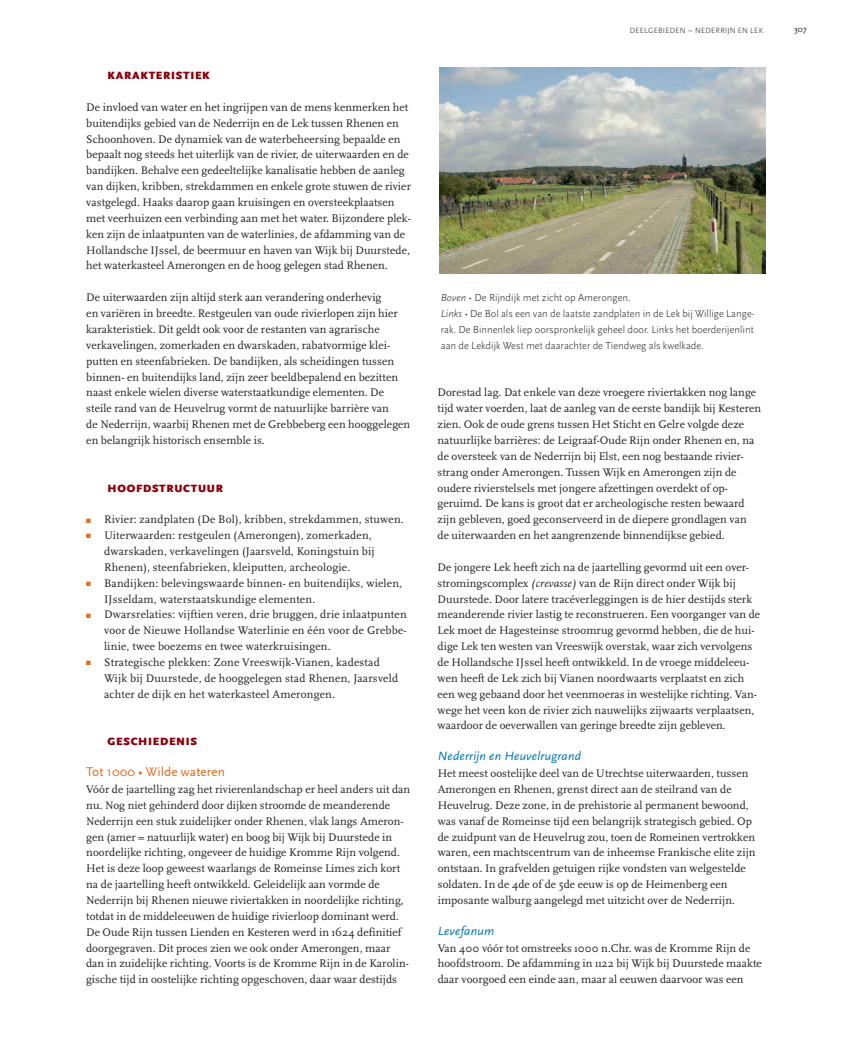
<style>
.page{position:relative;width:852px;height:1055px;background:#fff}
.page>*{position:absolute;margin:0;border:0;box-sizing:border-box;transform-origin:0 0}
.t1{font:13.25px "Scala Sans";letter-spacing:.01em;color:#e4691d}
.t2{font:italic 12.5px "Scala Sans";letter-spacing:.02em;color:#0075a9}
.t3{font:11.5px/15.9px "Scala";letter-spacing:.005em;color:#231f20}
.t4{font:900 11px "Scala Sans";letter-spacing:.065em;color:#8b010b}
.t5{font:300 10.62px/15.9px "Scala Sans";color:#231f20}
.t6{font:8.75px "Scala Sans";color:#231f20}
.t7{font:300 7.88px "Scala Sans";letter-spacing:.03em;color:#231f20}
.s1{color:#e4691d}
.s2{font-size:8.75px}
.s3{font-style:italic}
</style>
<div class="page">
<img style="left:439px;top:68px;width:326px;height:205px">
<p class="t4" style="left:108px;top:70px;width:104px">KARAKTERISTIEK</p>
<p class="t3" style="left:86px;top:100px;width:326px">De invloed van water en het ingrijpen van de mens kenmerken het buitendijks gebied van de Nederrijn en de Lek tussen Rhenen en Schoonhoven. De dynamiek van de waterbeheersing bepaalde en bepaalt nog steeds het uiterlijk van de rivier, de uiterwaarden en de bandijken. Behalve een gedeeltelijke kanalisatie hebben de aanleg van dijken, kribben, strekdammen en enkele grote stuwen de rivier vastgelegd. Haaks daarop gaan kruisingen en oversteekplaatsen met veerhuizen een verbinding aan met het water. Bijzondere plek&shy;ken zijn de inlaatpunten van de waterlinies, de afdamming van de Hollandsche IJssel, de beermuur en haven van Wijk bij Duurstede, het waterkasteel Amerongen en de hoog gelegen stad Rhenen.</p>
<p class="t3" style="left:86px;top:290px;width:325px">De uiterwaarden zijn altijd sterk aan verandering onderhevig<br>en variëren in breedte. Restgeulen van oude rivierlopen zijn hier karakteristiek. Dit geldt ook voor de restanten van agrarische verkavelingen, zomerkaden en dwarskaden, rabatvormige klei&shy;putten en steenfabrieken. De bandijken, als scheidingen tussen binnen- en buitendijks land, zijn zeer beeldbepalend en bezitten naast enkele wielen diverse waterstaatkundige elementen. De steile rand van de Heuvelrug vormt de natuurlijke barrière van<br>de Nederrijn, waarbij Rhenen met de Grebbeberg een hooggelegen en belangrijk historisch ensemble is.</p>
<p class="t4" style="left:108px;top:482px;width:117px">HOOFDSTRUCTUUR</p>
<p class="t3" style="left:86px;top:512px;width:319px"><span class="s1">■</span> Rivier: zandplaten (De Bol), kribben, strekdammen, stuwen.</p>
<p class="t3" style="left:104px;top:527px;width:272px;text-indent:-18px"><span class="s1">■</span> Uiterwaarden: restgeulen (Amerongen), zomerkaden, dwarskaden, verkavelingen (Jaarsveld, Koningstuin bij<br>Rhenen), steenfabrieken, kleiputten, archeologie.</p>
<p class="t3" style="left:104px;top:575px;width:300px;text-indent:-18px"><span class="s1">■</span> Bandijken: belevingswaarde binnen- en buitendijks, wielen,<br>IJsseldam, waterstaatskundige elementen.</p>
<p class="t3" style="left:104px;top:607px;width:304px;text-align:justify;text-indent:-18px"><span class="s1">■</span> Dwarsrelaties: vijftien veren, drie bruggen, drie inlaat punten voor de Nieuwe Hollandse Waterlinie en één voor de Grebbe&shy;linie, twee boezems en twee waterkruisingen.</p>
<p class="t3" style="left:104px;top:654px;width:296px;text-indent:-18px"><span class="s1">■</span> Strategische plekken: Zone Vreeswijk-Vianen, kadestad<br>Wijk bij Duurstede, de hooggelegen stad Rhenen, Jaarsveld achter de dijk en het waterkasteel Amerongen.</p>
<p class="t4" style="left:108px;top:736px;width:91px">GESCHIEDENIS</p>
<p class="t1" style="left:86px;top:766px;width:140px">Tot 1000 • Wilde wateren</p>
<p class="t3" style="left:86px;top:781px;width:326px">Vóór de jaartelling zag het rivierenlandschap er heel anders uit dan nu. Nog niet gehinderd door dijken stroomde de meanderende Nederrijn een stuk zuidelijker onder Rhenen, vlak langs Ameron&shy;gen (amer = natuurlijk water) en boog bij Wijk bij Duurstede in noordelijke richting, ongeveer de huidige Kromme Rijn volgend.<br>Het is deze loop geweest waarlangs de Romeinse Limes zich kort na de jaartelling heeft ontwikkeld. Geleidelijk aan vormde de Nederrijn bij Rhenen nieuwe riviertakken in noordelijke richting, totdat in de middeleeuwen de huidige rivierloop dominant werd.<br>De Oude Rijn tussen Lienden en Kesteren werd in 1624 definitief doorgegraven. Dit proces zien we ook onder Amerongen, maar dan in zuidelijke richting. Voorts is de Kromme Rijn in de Karolin&shy;gische tijd in oostelijke richting opgeschoven, daar waar destijds</p>
<p class="t7" style="left:629px;top:26px;width:135px">DEELGEBIEDEN <span class="s2">–</span> NEDERRIJN EN LEK</p>
<p class="t6" style="left:794px;top:26px;width:14px">307</p>
<p class="t5" style="left:441px;top:290px;width:315px"><span class="s3">Boven</span> • De Rijndijk met zicht op Amerongen.<br><span class="s3">Links</span> • De Bol als een van de laatste zandplaten in de Lek bij Willige Lange&shy;rak. De Binnenlek liep oorspronkelijk geheel door. Links het boerderijenlint aan de Lekdijk West met daarachter de Tiendweg als kwelkade.</p>
<p class="t3" style="left:437px;top:385px;width:325px">Dore stad lag. Dat enkele van deze vroegere riviertakken nog lange tijd water voerden, laat de aanleg van de eerste bandijk bij Kesteren zien. Ook de oude grens tussen Het Sticht en Gelre volgde deze natuurlijke barrières: de Leigraaf-Oude Rijn onder Rhenen en, na de oversteek van de Nederrijn bij Elst, een nog bestaande rivier&shy;strang onder Amerongen. Tussen Wijk en Amerongen zijn de oudere rivierstelsels met jongere afzettingen overdekt of op&shy;geruimd. De kans is groot dat er archeologische resten bewaard zijn gebleven, goed geconserveerd in de diepere grondlagen van<br>de uiterwaarden en het aangrenzende binnendijkse gebied.</p>
<p class="t3" style="left:437px;top:559px;width:324px">De jongere Lek heeft zich na de jaartelling gevormd uit een over&shy;stromingscomplex <span class="s3">(crevasse)</span> van de Rijn direct onder Wijk bij Duurstede. Door latere tracéverleggingen is de hier destijds sterk meanderende rivier lastig te reconstrueren. Een voorganger van de Lek moet de Hagesteinse stroomrug gevormd hebben, die de hui&shy;dige Lek ten westen van Vreeswijk overstak, waar zich vervolgens de Hollandsche IJssel heeft ontwikkeld. In de vroege middeleeu&shy;wen heeft de Lek zich bij Vianen noordwaarts verplaatst en zich een weg gebaand door het veenmoeras in westelijke richting. Van&shy;wege het veen kon de rivier zich nauwelijks zijwaarts verplaatsen, waardoor de oeverwallen van geringe breedte zijn gebleven.</p>
<p class="t2" style="left:438px;top:748px;width:145px">Nederrijn en Heuvelrugrand</p>
<p class="t3" style="left:438px;top:765px;width:319px">Het meest oostelijke deel van de Utrechtse uiterwaarden, tussen Amerongen en Rhenen, grenst direct aan de steilrand van de Heuvelrug. Deze zone, in de prehistorie al permanent bewoond, was vanaf de Romeinse tijd een belangrijk strategisch gebied. Op de zuidpunt van de Heuvelrug zou, toen de Romeinen vertrokken waren, een machtscentrum van de inheemse Frankische elite zijn ontstaan. In grafvelden getuigen rijke vondsten van welgestelde soldaten. In de 4de of de 5de eeuw is op de Heimenberg een imposante walburg aangelegd met uitzicht over de Nederrijn.</p>
<p class="t2" style="left:438px;top:922px;width:58px">Levefanum</p>
<p class="t3" style="left:438px;top:940px;width:325px">Van 400 vóór tot omstreeks 1000 n.Chr. was de Kromme Rijn de hoofdstroom. De afdamming in 1122 bij Wijk bij Duur stede maakte daar voorgoed een einde aan, maar al eeuwen daarvoor was een</p>
</div>
